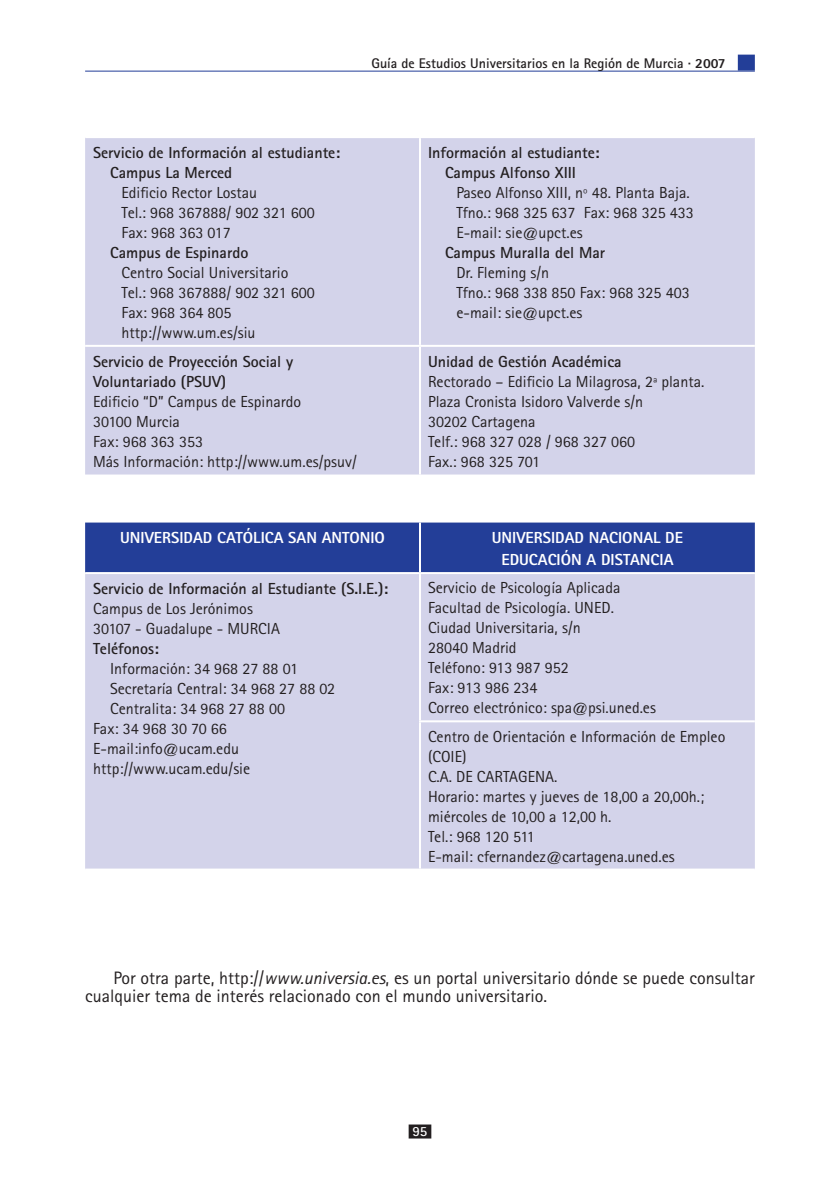
<style>
.page{position:relative;width:840px;height:1191px;background:#fff}
.page>*{position:absolute;margin:0;border:0;box-sizing:border-box;transform-origin:0 0}
.t1{font:18px/18px "Rotis Sans Serif";color:#231f20}
.t2{font:16px/20px "Rotis Sans Serif";color:#231f20}
.t3{font:700 16px/20px "Rotis Sans Serif";color:#231f20}
.t4{font:800 16px/22px "Rotis Sans Serif";color:#fff;text-align:center}
.t5{font:700 14px "Rotis Sans Serif";color:#231f20}
.t6{font:700 14px "Rotis Sans Serif";color:#fff}
.s1{font-weight:800}
.s2{font-style:italic}
</style>
<div class="page">
<div style="left:737px;top:55px;width:17px;height:16px;background:#233e98"></div>
<hr style="left:85px;top:71px;width:669px;height:1px;background:#233e98">
<div style="left:408px;top:1124px;width:23px;height:14px;background:#231f20"></div>
<div style="left:85px;top:138px;width:669px;height:336px;background:#d3d3ea"></div>
<hr style="left:419px;top:138px;width:2px;height:207px;background:#fff">
<hr style="left:85px;top:345px;width:335px;height:2px;background:#fff">
<hr style="left:420px;top:345px;width:334px;height:2px;background:#fff">
<hr style="left:419px;top:347px;width:2px;height:127px;background:#fff">
<div style="left:85px;top:522px;width:669px;height:50px;background:#233e98"></div>
<div style="left:85px;top:574px;width:669px;height:294px;background:#d3d3ea"></div>
<hr style="left:419px;top:522px;width:2px;height:50px;background:#fff">
<hr style="left:419px;top:574px;width:2px;height:146px;background:#fff">
<hr style="left:419px;top:720px;width:335px;height:2px;background:#fff">
<hr style="left:419px;top:722px;width:2px;height:146px;background:#fff">
<p class="t5" style="left:371px;top:54px;width:355px">Guía de Estudios Universitarios en la Región de Murcia · <span class="s1">2007</span></p>
<p class="t3" style="left:110px;top:142px;width:231px;text-indent:-17px">Servicio de Información al estudiante:<br>Campus La Merced</p>
<p class="t2" style="left:121px;top:182px;width:195px">Edificio Rector Lostau<br>Tel.: 968 367888/ 902 321 600<br>Fax: 968 363 017</p>
<p class="t3" style="left:110px;top:242px;width:140px">Campus de Espinardo</p>
<p class="t2" style="left:121px;top:262px;width:195px">Centro Social Universitario<br>Tel.: 968 367888/ 902 321 600<br>Fax: 968 364 805 http://www.um.es/siu</p>
<p class="t3" style="left:93px;top:351px;width:201px">Servicio de Proyección Social y<br>Voluntariado (PSUV)</p>
<p class="t2" style="left:93px;top:391px;width:265px">Edificio “D” Campus de Espinardo<br>30100 Murcia<br>Fax: 968 363 353<br>Más Información: http://www.um.es/psuv/</p>
<p class="t3" style="left:428px;top:142px;width:173px;text-align:center">Información al estudiante:<br>Campus Alfonso XIII</p>
<p class="t2" style="left:456px;top:182px;width:239px">Paseo Alfonso XIII, nº 48. Planta Baja.<br>Tfno.: 968 325 637 Fax: 968 325 433<br>E-mail: sie@upct.es</p>
<p class="t3" style="left:445px;top:242px;width:161px">Campus Muralla del Mar</p>
<p class="t2" style="left:456px;top:262px;width:235px">Dr. Fleming s/n<br>Tfno.: 968 338 850 Fax: 968 325 403 e-mail: sie@upct.es</p>
<p class="t3" style="left:428px;top:351px;width:195px">Unidad de Gestión Académica</p>
<p class="t2" style="left:428px;top:371px;width:278px">Rectorado – Edificio La Milagrosa, 2ª planta.<br>Plaza Cronista Isidoro Valverde s/n<br>30202 Cartagena<br>Telf.: 968 327 028 / 968 327 060<br>Fax.: 968 325 701</p>
<p class="t4" style="left:120px;top:526px;width:266px">UNIVERSIDAD CATÓLICA SAN ANTONIO</p>
<p class="t4" style="left:491px;top:526px;width:193px">UNIVERSIDAD NACIONAL DE<br>EDUCACIÓN A DISTANCIA</p>
<p class="t3" style="left:93px;top:578px;width:296px">Servicio de Información al Estudiante (S.I.E.):</p>
<p class="t2" style="left:93px;top:598px;width:188px">Campus de Los Jerónimos<br>30107 - Guadalupe - MURCIA</p>
<p class="t3" style="left:93px;top:638px;width:67px">Teléfonos:</p>
<p class="t2" style="left:110px;top:658px;width:189px">Información: 34 968 27 88 01</p>
<p class="t2" style="left:110px;top:678px;width:226px">Secretaría Central: 34 968 27 88 02</p>
<p class="t2" style="left:110px;top:698px;width:176px">Centralita: 34 968 27 88 00</p>
<p class="t2" style="left:93px;top:718px;width:135px">Fax: 34 968 30 70 66</p>
<p class="t2" style="left:93px;top:738px;width:147px">E-mail:info@ucam.edu</p>
<p class="t2" style="left:93px;top:758px;width:158px">http://www.ucam.edu/sie</p>
<p class="t2" style="left:428px;top:578px;width:229px">Servicio de Psicología Aplicada<br>Facultad de Psicología. UNED.<br>Ciudad Universitaria, s/n<br>28040 Madrid<br>Teléfono: 913 987 952<br>Fax: 913 986 234<br>Correo electrónico: spa@psi.uned.es</p>
<p class="t2" style="left:428px;top:726px;width:299px">Centro de Orientación e Información de Empleo (COIE)<br>C.A. DE CARTAGENA.<br>Horario: martes y jueves de 18,00 a 20,00h.; miércoles de 10,00 a 12,00 h.<br>Tel.: 968 120 511<br>E-mail: cfernandez@cartagena.uned.es</p>
<p class="t1" style="left:85px;top:968px;width:671px;text-indent:28px">Por otra parte, http://<span class="s2">www.universia.es</span>, es un portal universitario dónde se puede consultar cualquier tema de interés relacionado con el mundo universitario.</p>
<p class="t6" style="left:412px;top:1122px;width:17px">95</p>
</div>
